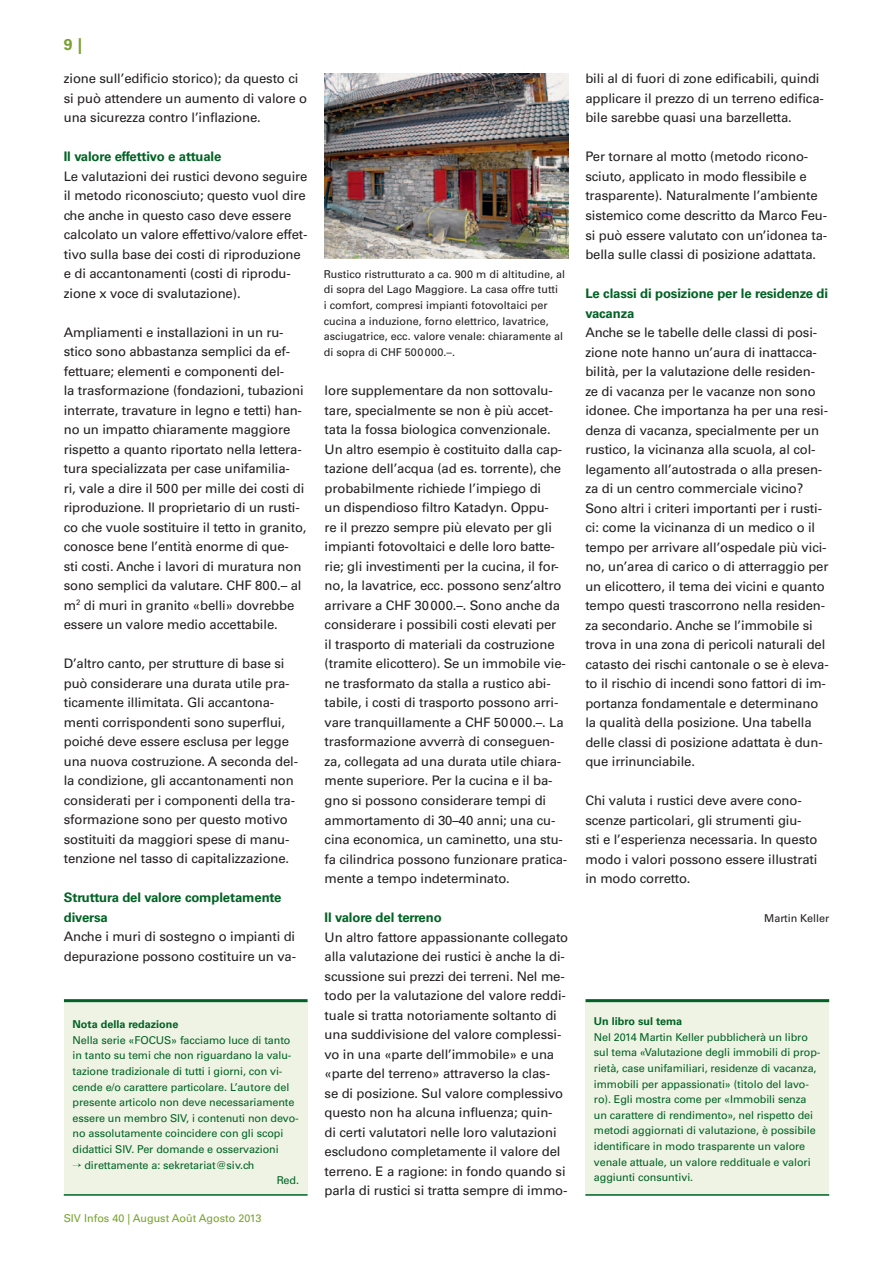
<style>
.page{position:relative;width:893px;height:1263px;background:#fff}
.page>*{position:absolute;margin:0;border:0;box-sizing:border-box;transform-origin:0 0}
.t1{font:700 15.75px "Univers LT Std";color:#78a22d}
.t2{font:13.2px/19.5px "Univers LT Std";letter-spacing:-.01em;color:#231f20}
.t3{font:700 13.2px/19.5px "Univers LT Std";letter-spacing:-.01em;color:#006224}
.t4{font:10.8px/15.6px "Univers LT Std";letter-spacing:-.01em;color:#006224}
.t5{font:10.8px/15.6px "Univers LT Std";color:#231f20}
.t6{font:700 10.8px "Univers LT Std";color:#006224}
.t7{font:10.8px "Univers LT Std";color:#78a22d}
</style>
<div class="page">
<img style="left:325px;top:73px;width:243px;height:186px">
<div style="left:585px;top:999px;width:244px;height:197px;background:#eef3e3"></div>
<div style="left:64px;top:1002px;width:244px;height:193px;background:#eef3e3"></div>
<hr style="left:64px;top:999px;width:244px;height:3px;background:#006224">
<hr style="left:64px;top:1194px;width:244px;height:2px;background:#006224">
<hr style="left:586px;top:999px;width:243px;height:3px;background:#006224">
<hr style="left:585px;top:1194px;width:244px;height:2px;background:#006224">
<p class="t1" style="left:64px;top:35px;width:20px">9 |</p>
<p class="t2" style="left:64px;top:69px;width:245px">zione sull’edificio storico); da questo ci si può attendere un aumento di valore o una sicurezza contro l’inflazione.</p>
<p class="t3" style="left:64px;top:147px;width:159px">Il valore effettivo e attuale</p>
<p class="t2" style="left:64px;top:166px;width:245px">Le valutazioni dei rustici devono seguire il metodo riconosciuto; questo vuol dire che anche in questo caso deve essere calcolato un valore effettivo/valore effet&shy;tivo sulla base dei costi di riproduzione e di accantonamenti (costi di riprodu&shy;zione x voce di svalutazione).</p>
<p class="t2" style="left:64px;top:322px;width:244px">Ampliamenti e installazioni in un ru&shy;stico sono abbastanza semplici da ef&shy;fettuare; elementi e componenti del-<br>la trasformazione (fondazioni, tubazioni interrate, travature in legno e tetti) han&shy;no un impatto chiaramente maggiore rispetto a quanto riportato nella lettera&shy;tura specializzata per case unifamilia-<br>ri, vale a dire il 500 per mille dei costi di riproduzione. Il proprietario di un rusti&shy;co che vuole sostituire il tetto in granito, conosce bene l’entità enorme di que-<br>sti costi. Anche i lavori di muratura non sono semplici da valutare. CHF 800.– al m<sup>2</sup> di muri in granito «belli» dovrebbe essere un valore medio accettabile.</p>
<p class="t2" style="left:64px;top:654px;width:236px">D’altro canto, per strutture di base si può considerare una durata utile pra&shy;ticamente illimitata. Gli accantona&shy;menti corrispondenti sono superflui, poiché deve essere esclusa per legge una nuova costruzione. A seconda del&shy;la condizione, gli accantonamenti non considerati per i componenti della tra&shy;sformazione sono per questo motivo sostituiti da maggiori spese di manu&shy;tenzione nel tasso di capitalizzazione.</p>
<p class="t3" style="left:64px;top:888px;width:219px">Struttura del valore completamente diversa</p>
<p class="t2" style="left:64px;top:927px;width:234px">Anche i muri di sostegno o impianti di depurazione possono costituire un va-</p>
<p class="t6" style="left:73px;top:1018px;width:107px">Nota della redazione</p>
<p class="t4" style="left:73px;top:1032px;width:228px">Nella serie «FOCUS» facciamo luce di tanto in tanto su temi che non riguardano la valu&shy;tazione tradizionale di tutti i giorni, con vi&shy;cende e/o carattere particolare. L’autore del presente articolo non deve necessariamente essere un membro SIV, i contenuti non devo&shy;no assolutamente coincidere con gli scopi didattici SIV. Per domande e osservazioni</p>
<p class="t4" style="left:73px;top:1157px;width:183px">→ direttamente a: sekretariat@siv.ch</p>
<p class="t4" style="left:277px;top:1172px;width:24px">Red.</p>
<p class="t7" style="left:64px;top:1212px;width:199px">SIV Infos 40 | August Août Agosto 2013</p>
<p class="t5" style="left:324px;top:266px;width:243px">Rustico ristrutturato a ca. 900 m di altitudine, al di sopra del Lago Maggiore. La casa offre tutti<br>i comfort, compresi impianti fotovoltaici per cucina a induzione, forno elettrico, lavatrice, asciugatrice, ecc. valore venale: chiaramente al di sopra di CHF 500000.–.</p>
<p class="t2" style="left:325px;top:381px;width:244px">lore supplementare da non sottovalu&shy;tare, specialmente se non è più accet&shy;tata la fossa biologica convenzionale.<br>Un altro esempio è costituito dalla cap&shy;tazione dell’acqua (ad es. torrente), che probabilmente richiede l’impiego di<br>un dispendioso filtro Katadyn. Oppu-<br>re il prezzo sempre più elevato per gli impianti fotovoltaici e delle loro batte&shy;rie; gli investimenti per la cucina, il for&shy;no, la lavatrice, ecc. possono senz’altro arrivare a CHF 30000.–. Sono anche da considerare i possibili costi elevati per<br>il trasporto di materiali da costruzione (tramite elicottero). Se un immobile vie&shy;ne trasformato da stalla a rustico abi&shy;tabile, i costi di trasporto possono arri&shy;vare tranquillamente a CHF 50000.–. La trasformazione avverrà di conseguen&shy;za, collegata ad una durata utile chiara&shy;mente superiore. Per la cucina e il ba&shy;gno si possono considerare tempi di ammortamento di 30–40 anni; una cu&shy;cina economica, un caminetto, una stu&shy;fa cilindrica possono funzionare pratica&shy;mente a tempo indeterminato.</p>
<p class="t3" style="left:325px;top:908px;width:119px">Il valore del terreno</p>
<p class="t2" style="left:325px;top:927px;width:245px">Un altro fattore appassionante collegato alla valutazione dei rustici è anche la di&shy;scussione sui prezzi dei terreni. Nel me&shy;todo per la valutazione del valore reddi&shy;tuale si tratta notoriamente soltanto di una suddivisione del valore complessi&shy;vo in una «parte dell’immobile» e una «parte del terreno» attraverso la clas-<br>se di posizione. Sul valore complessivo questo non ha alcuna influenza; quin-<br>di certi valutatori nelle loro valutazioni escludono completamente il valore del terreno. E a ragione: in fondo quando si parla di rustici si tratta sempre di immo-</p>
<p class="t2" style="left:585px;top:69px;width:240px">bili al di fuori di zone edificabili, quindi applicare il prezzo di un terreno edifica&shy;bile sarebbe quasi una barzelletta.</p>
<p class="t2" style="left:585px;top:147px;width:243px">Per tornare al motto (metodo ricono&shy;sciuto, applicato in modo flessibile e trasparente). Naturalmente l’ambiente sistemico come descritto da Marco Feu&shy;si può essere valutato con un’idonea ta&shy;bella sulle classi di posizione adattata.</p>
<p class="t3" style="left:585px;top:284px;width:244px">Le classi di posizione per le residenze di vacanza</p>
<p class="t2" style="left:585px;top:323px;width:245px">Anche se le tabelle delle classi di posi&shy;zione note hanno un’aura di inattacca&shy;bilità, per la valutazione delle residen&shy;ze di vacanza per le vacanze non sono idonee. Che importanza ha per una resi&shy;denza di vacanza, specialmente per un rustico, la vicinanza alla scuola, al col&shy;legamento all’autostrada o alla presen&shy;za di un centro commerciale vicino?<br>Sono altri i criteri importanti per i rusti&shy;ci: come la vicinanza di un medico o il tempo per arrivare all’ospedale più vici&shy;no, un’area di carico o di atterraggio per un elicottero, il tema dei vicini e quanto tempo questi trascorrono nella residen&shy;za secondario. Anche se l’immobile si trova in una zona di pericoli naturali del catasto dei rischi cantonale o se è eleva&shy;to il rischio di incendi sono fattori di im&shy;portanza fondamentale e determinano la qualità della posizione. Una tabella delle classi di posizione adattata è dun&shy;que irrinunciabile.</p>
<p class="t2" style="left:585px;top:791px;width:234px">Chi valuta i rustici deve avere cono&shy;scenze particolari, gli strumenti giu&shy;sti e l’esperienza necessaria. In questo modo i valori possono essere illustrati in modo corretto.</p>
<p class="t5" style="left:764px;top:910px;width:66px">Martin Keller</p>
<p class="t6" style="left:594px;top:1015px;width:90px">Un libro sul tema</p>
<p class="t4" style="left:594px;top:1029px;width:228px">Nel 2014 Martin Keller pubblicherà un libro sul tema «Valutazione degli immobili di prop&shy;rietà, case unifamiliari, residenze di vacanza, immobili per appassionati» (titolo del lavo&shy;ro). Egli mostra come per «Immobili senza un carattere di rendimento», nel rispetto dei metodi aggiornati di valutazione, è possibile identificare in modo trasparente un valore venale attuale, un valore reddituale e valori aggiunti consuntivi.</p>
</div>
